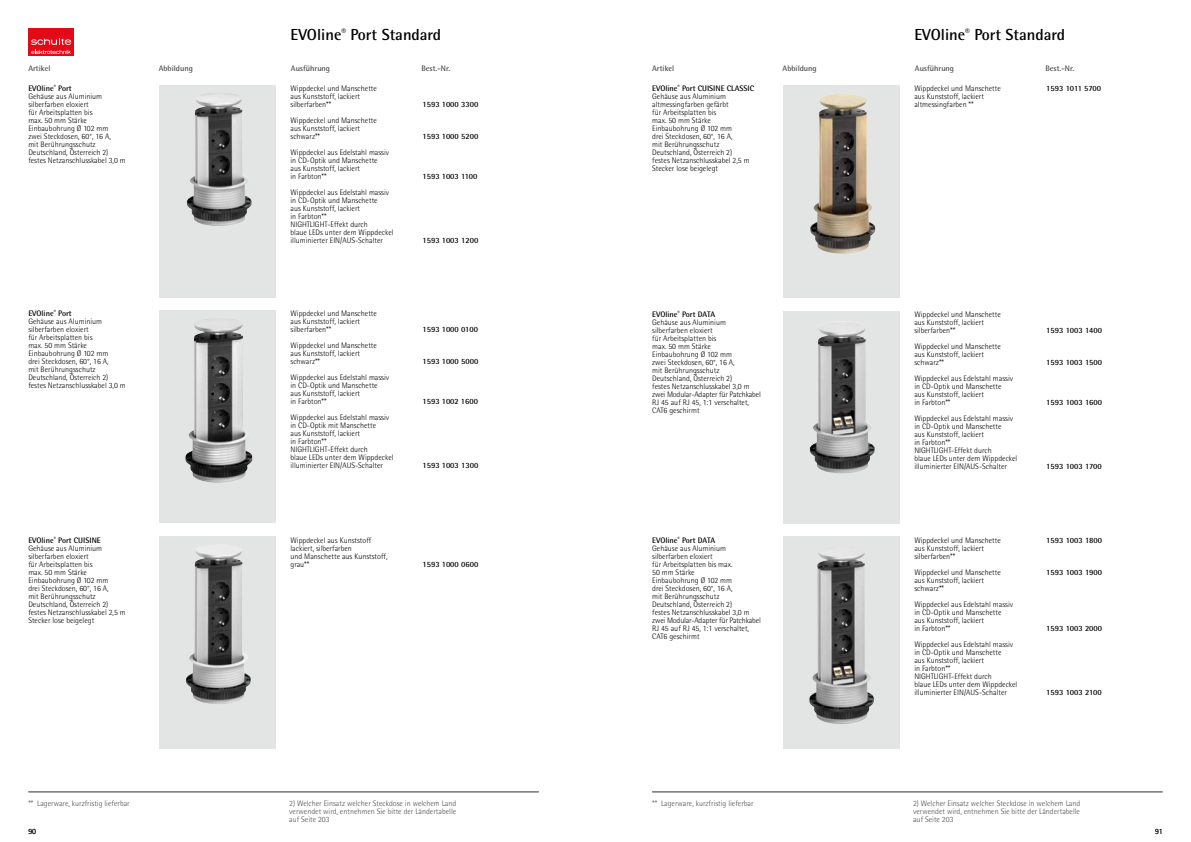
<style>
.page{position:relative;width:1191px;height:842px;background:#fff}
.page>*{position:absolute;margin:0;border:0;box-sizing:border-box;transform-origin:0 0}
.t1{font:700 16px "Rotis Semi Sans";color:#000}
.t2{font:300 8px/8px "Rotis Semi Sans";color:#000}
.t3{font:300 8px/8px "Rotis Semi Sans";color:#4d4d4d;text-align:justify}
.t4{font:700 8px "Rotis Semi Sans";color:#000}
.t5{font:700 8px "Rotis Semi Sans";color:#4d4d4d}
.s1{font-weight:700}
</style>
<div class="page">
<div style="left:28px;top:48px;width:46px;height:8px;background:#e20a16"></div>
<div style="left:28px;top:28px;width:46px;height:19px;background:#e20a16"></div>
<svg style="left:31px;top:39px;width:40px;height:15px"></svg>
<div style="left:783px;top:85px;width:117px;height:213px;background:#e3e4e4"></div>
<img style="left:810px;top:94px;width:65px;height:160px">
<div style="left:783px;top:311px;width:117px;height:212px;background:#e3e4e4"></div>
<img style="left:809px;top:329px;width:66px;height:145px">
<div style="left:783px;top:537px;width:117px;height:212px;background:#e3e4e4"></div>
<img style="left:809px;top:552px;width:65px;height:172px">
<div style="left:159px;top:85px;width:117px;height:213px;background:#e3e4e4"></div>
<img style="left:186px;top:93px;width:66px;height:133px">
<div style="left:159px;top:310px;width:117px;height:212px;background:#e3e4e4"></div>
<img style="left:185px;top:319px;width:68px;height:164px">
<div style="left:159px;top:536px;width:117px;height:213px;background:#e3e4e4"></div>
<img style="left:186px;top:547px;width:65px;height:157px">
<hr style="left:28px;top:792px;width:511px;height:1px;background:#707173">
<hr style="left:652px;top:792px;width:510px;height:1px;background:#707173">
<h1 class="t1" style="left:291px;top:25px;width:152px">EVOline<sup>®</sup> Port Standard</h1>
<h1 class="t1" style="left:914px;top:25px;width:152px">EVOline<sup>®</sup> Port Standard</h1>
<p class="t5" style="left:28px;top:63px;width:24px">Artikel</p>
<p class="t5" style="left:159px;top:63px;width:36px">Abbildung</p>
<p class="t5" style="left:291px;top:63px;width:41px">Ausführung</p>
<p class="t5" style="left:421px;top:63px;width:30px">Best.-Nr.</p>
<p class="t5" style="left:652px;top:63px;width:24px">Artikel</p>
<p class="t5" style="left:782px;top:63px;width:36px">Abbildung</p>
<p class="t5" style="left:915px;top:63px;width:41px">Ausführung</p>
<p class="t5" style="left:1045px;top:63px;width:30px">Best.-Nr.</p>
<p class="t2" style="left:28px;top:84px;width:99px"><span class="s1">EVOline</span><sup>®</sup> <span class="s1">Port<br></span>Gehäuse aus Aluminium silberfarben eloxiert<br>für Arbeitsplatten bis<br>max. 50 mm Stärke<br>Einbaubohrung Ø 102 mm<br>zwei Steckdosen, 60°, 16 A,<br>mit Berührungsschutz<br>Deutschland, Österreich 2) festes Netzanschlusskabel 3,0 m</p>
<p class="t2" style="left:290px;top:84px;width:88px">Wippdeckel und Manschette aus Kunststoff, lackiert silberfarben**</p>
<p class="t2" style="left:290px;top:116px;width:88px">Wippdeckel und Manschette aus Kunststoff, lackiert schwarz**</p>
<p class="t2" style="left:290px;top:148px;width:100px">Wippdeckel aus Edelstahl massiv in CD-Optik und Manschette aus Kunststoff, lackiert<br>in Farbton**</p>
<p class="t2" style="left:290px;top:188px;width:105px">Wippdeckel aus Edelstahl massiv in CD-Optik und Manschette<br>aus Kunststoff, lackiert<br>in Farbton**<br>NIGHTLIGHT-Effekt durch<br>blaue LEDs unter dem Wippdeckel illuminierter EIN/AUS-Schalter</p>
<p class="t2" style="left:28px;top:309px;width:99px"><span class="s1">EVOline</span><sup>®</sup> <span class="s1">Port<br></span>Gehäuse aus Aluminium silberfarben eloxiert<br>für Arbeitsplatten bis<br>max. 50 mm Stärke<br>Einbaubohrung Ø 102 mm<br>drei Steckdosen, 60°, 16 A,<br>mit Berührungsschutz<br>Deutschland, Österreich 2) festes Netzanschlusskabel 3,0 m</p>
<p class="t2" style="left:290px;top:309px;width:88px">Wippdeckel und Manschette aus Kunststoff, lackiert silberfarben**</p>
<p class="t2" style="left:290px;top:341px;width:88px">Wippdeckel und Manschette aus Kunststoff, lackiert schwarz**</p>
<p class="t2" style="left:290px;top:373px;width:100px">Wippdeckel aus Edelstahl massiv in CD-Optik und Manschette aus Kunststoff, lackiert<br>in Farbton**</p>
<p class="t2" style="left:290px;top:413px;width:105px">Wippdeckel aus Edelstahl massiv in CD-Optik mit Manschette<br>aus Kunststoff, lackiert<br>in Farbton**<br>NIGHTLIGHT-Effekt durch<br>blaue LEDs unter dem Wippdeckel illuminierter EIN/AUS-Schalter</p>
<p class="t2" style="left:28px;top:536px;width:99px"><span class="s1">EVOline</span><sup>®</sup> <span class="s1">Port CUISINE<br></span>Gehäuse aus Aluminium silberfarben eloxiert<br>für Arbeitsplatten bis<br>max. 50 mm Stärke<br>Einbaubohrung Ø 102 mm<br>drei Steckdosen, 60°, 16 A,<br>mit Berührungsschutz<br>Deutschland, Österreich 2) festes Netzanschlusskabel 2,5 m<br>Stecker lose beigelegt</p>
<p class="t2" style="left:290px;top:536px;width:98px">Wippdeckel aus Kunststoff lackiert, silberfarben<br>und Manschette aus Kunststoff, grau**</p>
<p class="t4" style="left:422px;top:99px;width:57px">1593 1000 3300</p>
<p class="t4" style="left:422px;top:131px;width:57px">1593 1000 5200</p>
<p class="t4" style="left:422px;top:171px;width:57px">1593 1003 1100</p>
<p class="t4" style="left:422px;top:235px;width:57px">1593 1003 1200</p>
<p class="t4" style="left:422px;top:324px;width:57px">1593 1000 0100</p>
<p class="t4" style="left:422px;top:356px;width:57px">1593 1000 5000</p>
<p class="t4" style="left:422px;top:396px;width:57px">1593 1002 1600</p>
<p class="t4" style="left:422px;top:460px;width:57px">1593 1003 1300</p>
<p class="t4" style="left:422px;top:559px;width:57px">1593 1000 0600</p>
<p class="t2" style="left:652px;top:84px;width:104px"><span class="s1">EVOline</span><sup>®</sup> <span class="s1">Port CUISINE CLASSIC<br></span>Gehäuse aus Aluminium altmessingfarben gefärbt<br>für Arbeitsplatten bis<br>max. 50 mm Stärke<br>Einbaubohrung Ø 102 mm<br>drei Steckdosen, 60°, 16 A,<br>mit Berührungsschutz<br>Deutschland, Österreich 2)<br>festes Netzanschlusskabel 2,5 m<br>Stecker lose beigelegt</p>
<p class="t2" style="left:914px;top:84px;width:88px">Wippdeckel und Manschette aus Kunststoff, lackiert altmessingfarben **</p>
<p class="t4" style="left:1046px;top:83px;width:56px">1593 1011 5700</p>
<p class="t2" style="left:652px;top:310px;width:110px"><span class="s1">EVOline</span><sup>®</sup> <span class="s1">Port DATA<br></span>Gehäuse aus Aluminium silberfarben eloxiert<br>für Arbeitsplatten bis<br>max. 50 mm Stärke<br>Einbaubohrung Ø 102 mm<br>zwei Steckdosen, 60°, 16 A,<br>mit Berührungsschutz<br>Deutschland, Österreich 2)<br>festes Netzanschlusskabel 3,0 m zwei Modular-Adapter für Patchkabel<br>RJ 45 auf RJ 45, 1:1 verschaltet,<br>CAT6 geschirmt</p>
<p class="t2" style="left:914px;top:310px;width:88px">Wippdeckel und Manschette aus Kunststoff, lackiert silberfarben**</p>
<p class="t2" style="left:914px;top:342px;width:88px">Wippdeckel und Manschette aus Kunststoff, lackiert schwarz**</p>
<p class="t2" style="left:914px;top:374px;width:100px">Wippdeckel aus Edelstahl massiv in CD-Optik und Manschette aus Kunststoff, lackiert<br>in Farbton**</p>
<p class="t2" style="left:914px;top:414px;width:105px">Wippdeckel aus Edelstahl massiv in CD-Optik und Manschette<br>aus Kunststoff, lackiert<br>in Farbton**<br>NIGHTLIGHT-Effekt durch<br>blaue LEDs unter dem Wippdeckel illuminierter EIN/AUS-Schalter</p>
<p class="t2" style="left:652px;top:536px;width:110px"><span class="s1">EVOline</span><sup>®</sup> <span class="s1">Port DATA<br></span>Gehäuse aus Aluminium silberfarben eloxiert<br>für Arbeitsplatten bis max.<br>50 mm Stärke<br>Einbaubohrung Ø 102 mm<br>drei Steckdosen, 60°, 16 A,<br>mit Berührungsschutz<br>Deutschland, Österreich 2)<br>festes Netzanschlusskabel 3,0 m zwei Modular-Adapter für Patchkabel<br>RJ 45 auf RJ 45, 1:1 verschaltet,<br>CAT6 geschirmt</p>
<p class="t2" style="left:914px;top:536px;width:88px">Wippdeckel und Manschette aus Kunststoff, lackiert silberfarben**</p>
<p class="t2" style="left:914px;top:568px;width:88px">Wippdeckel und Manschette aus Kunststoff, lackiert schwarz**</p>
<p class="t2" style="left:914px;top:600px;width:100px">Wippdeckel aus Edelstahl massiv in CD-Optik und Manschette aus Kunststoff, lackiert<br>in Farbton**</p>
<p class="t2" style="left:914px;top:640px;width:105px">Wippdeckel aus Edelstahl massiv in CD-Optik und Manschette<br>aus Kunststoff, lackiert<br>in Farbton**<br>NIGHTLIGHT-Effekt durch<br>blaue LEDs unter dem Wippdeckel illuminierter EIN/AUS-Schalter</p>
<p class="t4" style="left:1046px;top:325px;width:57px">1593 1003 1400</p>
<p class="t4" style="left:1046px;top:357px;width:57px">1593 1003 1500</p>
<p class="t4" style="left:1046px;top:397px;width:57px">1593 1003 1600</p>
<p class="t4" style="left:1046px;top:461px;width:57px">1593 1003 1700</p>
<p class="t4" style="left:1046px;top:535px;width:57px">1593 1003 1800</p>
<p class="t4" style="left:1046px;top:567px;width:57px">1593 1003 1900</p>
<p class="t4" style="left:1046px;top:623px;width:57px">1593 1003 2000</p>
<p class="t4" style="left:1046px;top:687px;width:57px">1593 1003 2100</p>
<p class="t3" style="left:28px;top:799px;width:103px">** Lagerware, kurzfristig lieferbar</p>
<p class="t3" style="left:289px;top:799px;width:169px">2) Welcher Einsatz welcher Steckdose in welchem Land verwendet wird, entnehmen Sie bitte der Ländertabelle auf Seite 203</p>
<p class="t3" style="left:652px;top:799px;width:103px">** Lagerware, kurzfristig lieferbar</p>
<p class="t3" style="left:913px;top:799px;width:169px">2) Welcher Einsatz welcher Steckdose in welchem Land verwendet wird, entnehmen Sie bitte der Ländertabelle auf Seite 203</p>
<p class="t2" style="left:28px;top:827px;width:9px">90</p>
<p class="t2" style="left:1155px;top:828px;width:9px">91</p>
</div>
